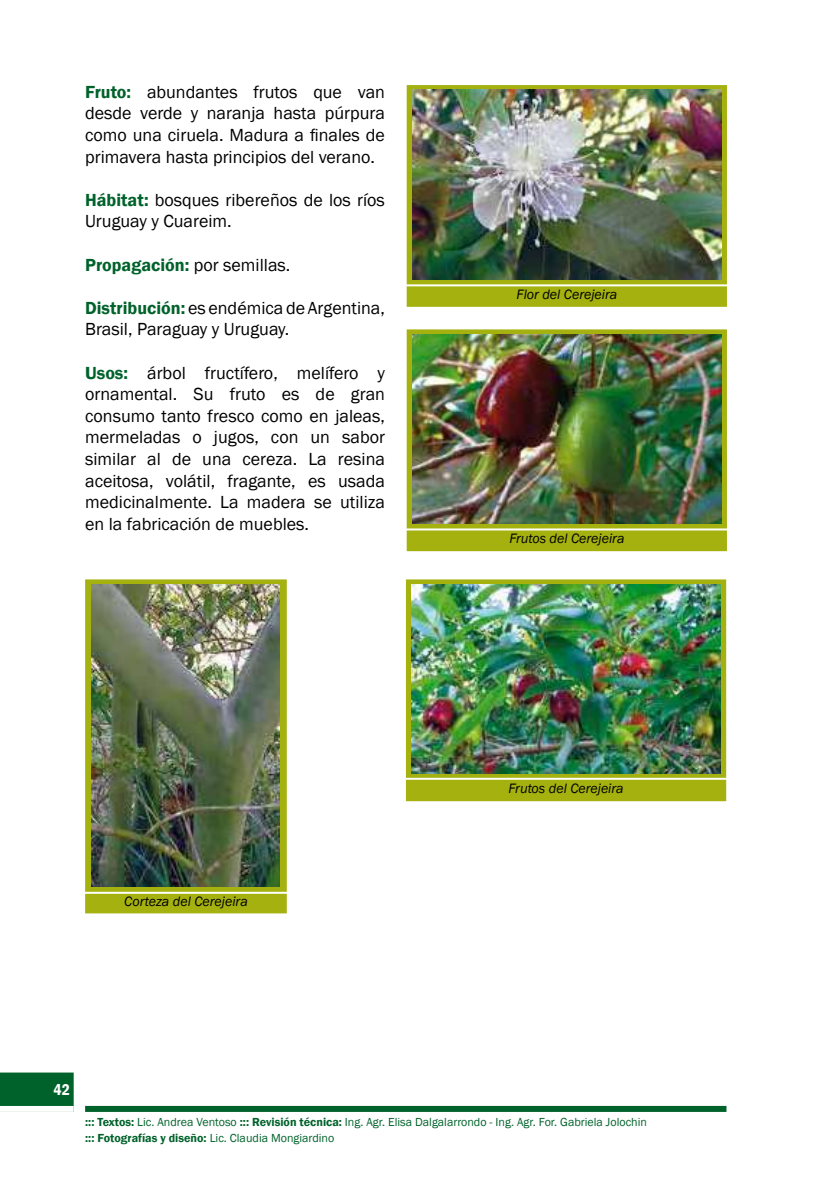
<style>
.page{position:relative;width:840px;height:1191px;background:#fff}
.page>*{position:absolute;margin:0;border:0;box-sizing:border-box;transform-origin:0 0}
.t1{font:18px/21.6px "Franklin Gothic";color:#000;text-align:justify}
.t2{font:600 18px "Franklin Gothic";color:#00622b}
.t3{font:600 condensed 16px "Franklin Gothic";color:#fff}
.t4{font:italic 14px "Franklin Gothic";color:#000}
.t5{font:12px/16px "Franklin Gothic";color:#00622b}
.s1{font-weight:600;color:#00622b}
.s2{font-weight:400;color:#000}
.s3{font-weight:600}
</style>
<div class="page">
<div style="left:85px;top:1106px;width:641px;height:6px;background:#00622b"></div>
<svg style="left:0;top:1072px;width:74px;height:40px;background:#2a7c4e"></svg>
<div style="left:406px;top:85px;width:320px;height:222px;background:#a4b10f;border:2px solid #a4b10f"></div>
<img style="left:412px;top:90px;width:308px;height:189px">
<div style="left:406px;top:329px;width:320px;height:222px;background:#a4b10f;border:2px solid #a4b10f"></div>
<img style="left:412px;top:334px;width:308px;height:189px">
<div style="left:405px;top:579px;width:320px;height:222px;background:#a4b10f;border:2px solid #a4b10f"></div>
<img style="left:411px;top:584px;width:309px;height:189px">
<div style="left:85px;top:579px;width:201px;height:334px;background:#a4b10f;border:2px solid #a4b10f"></div>
<img style="left:91px;top:584px;width:188px;height:302px">
<hr style="left:406px;top:284px;width:321px;height:2px;background:#fff">
<hr style="left:406px;top:528px;width:321px;height:2px;background:#fff">
<hr style="left:405px;top:777px;width:321px;height:2px;background:#fff">
<hr style="left:84px;top:891px;width:204px;height:2px;background:#fff">
<p class="t1" style="left:85px;top:81px;width:301px"><span class="s1">Fruto:</span> abundantes frutos que van desde verde y naranja hasta púrpura como una ciruela. Madura a finales de primavera hasta principios del verano.</p>
<p class="t1" style="left:85px;top:189px;width:301px"><span class="s1">Hábitat:</span> bosques ribereños de los ríos<br>Uruguay y Cuareim.</p>
<p class="t2" style="left:85px;top:253px;width:207px">Propagación: <span class="s2">por semillas.</span></p>
<p class="t1" style="left:85px;top:297px;width:301px"><span class="s1">Distribución:</span> es endémica de Argentina,<br>Brasil, Paraguay y Uruguay.</p>
<p class="t1" style="left:85px;top:362px;width:301px"><span class="s1">Usos:</span> árbol fructífero, melífero y ornamental. Su fruto es de gran consumo tanto fresco como en jaleas, mermeladas o jugos, con un sabor similar al de una cereza. La resina aceitosa, volátil, fragante, es usada medicinalmente. La madera se utiliza en la fabricación de muebles.</p>
<p class="t4" style="left:516px;top:285px;width:102px">Flor del Cerejeira</p>
<p class="t4" style="left:509px;top:530px;width:117px">Frutos del Cerejeira</p>
<p class="t4" style="left:124px;top:893px;width:125px">Corteza del Cerejeira</p>
<p class="t4" style="left:508px;top:780px;width:117px">Frutos del Cerejeira</p>
<p class="t3" style="left:53px;top:1079px;width:18px">42</p>
<p class="t5" style="left:85px;top:1114px;width:563px"><span class="s3">::: Textos:</span> Lic. Andrea Ventoso <span class="s3">::: Revisión técnica:</span> Ing. Agr. Elisa Dalgalarrondo - Ing. Agr. For. Gabriela Jolochin <span class="s3">::: Fotografías y diseño:</span> Lic. Claudia Mongiardino</p>
</div>
